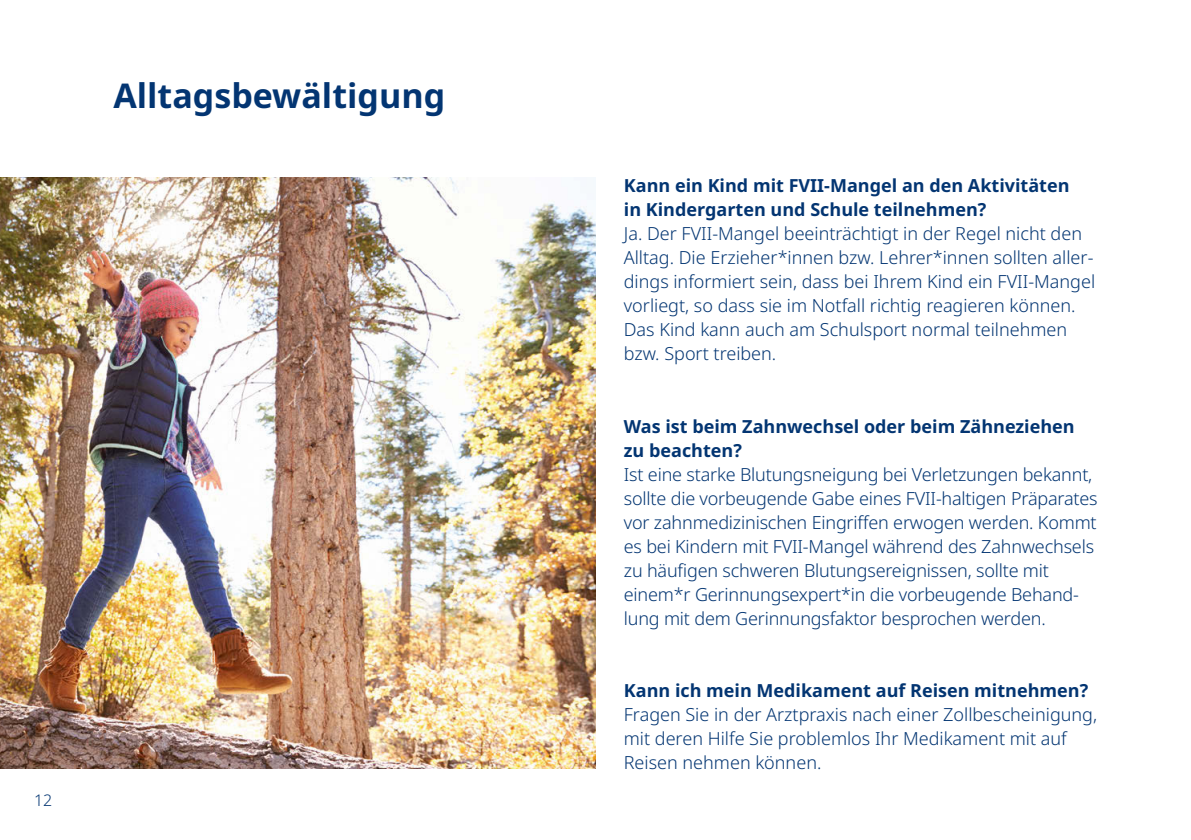
<style>
.page{position:relative;width:1191px;height:840px;background:#fff}
.page>*{position:absolute;margin:0;border:0;box-sizing:border-box;transform-origin:0 0}
.t1{font:700 34px "Apis";color:#033572}
.t2{font:300 18px/24px "Apis";letter-spacing:-.01em;color:#033572}
.t3{font:700 18px/24px "Apis";color:#033572}
.t4{font:300 16px "Apis";color:#033572}
</style>
<div class="page">
<img style="left:0;top:177px;width:595px;height:591px">
<h1 class="t1" style="left:113px;top:72px;width:333px">Alltagsbewältigung</h1>
<p class="t4" style="left:34px;top:788px;width:20px">12</p>
<p class="t3" style="left:624px;top:174px;width:447px">Kann ein Kind mit FVII-Mangel an den Aktivitäten in Kindergarten und Schule teilnehmen?</p>
<p class="t2" style="left:624px;top:222px;width:473px">Ja. Der FVII-Mangel beeinträchtigt in der Regel nicht den Alltag. Die Erzieher*innen bzw. Lehrer*innen sollten aller&shy;dings informiert sein, dass bei Ihrem Kind ein FVII-Mangel vorliegt, so dass sie im Notfall richtig reagieren können.<br>Das Kind kann auch am Schulsport normal teilnehmen bzw. Sport treiben.</p>
<p class="t3" style="left:624px;top:414px;width:452px">Was ist beim Zahnwechsel oder beim Zähneziehen zu beachten?</p>
<p class="t2" style="left:624px;top:462px;width:475px">Ist eine starke Blutungsneigung bei Verletzungen bekannt, sollte die vorbeugende Gabe eines FVII-haltigen Präparates vor zahnmedizinischen Eingriffen erwogen werden. Kommt es bei Kindern mit FVII-Mangel während des Zahnwechsels zu häufigen schweren Blutungsereignissen, sollte mit einem*r Gerinnungsexpert*in die vorbeugende Behand&shy;lung mit dem Gerinnungsfaktor besprochen werden.</p>
<p class="t3" style="left:624px;top:678px;width:466px">Kann ich mein Medikament auf Reisen mitnehmen?</p>
<p class="t2" style="left:624px;top:702px;width:475px">Fragen Sie in der Arztpraxis nach einer Zollbescheinigung, mit deren Hilfe Sie problemlos Ihr Medikament mit auf<br>Reisen nehmen können.</p>
</div>
